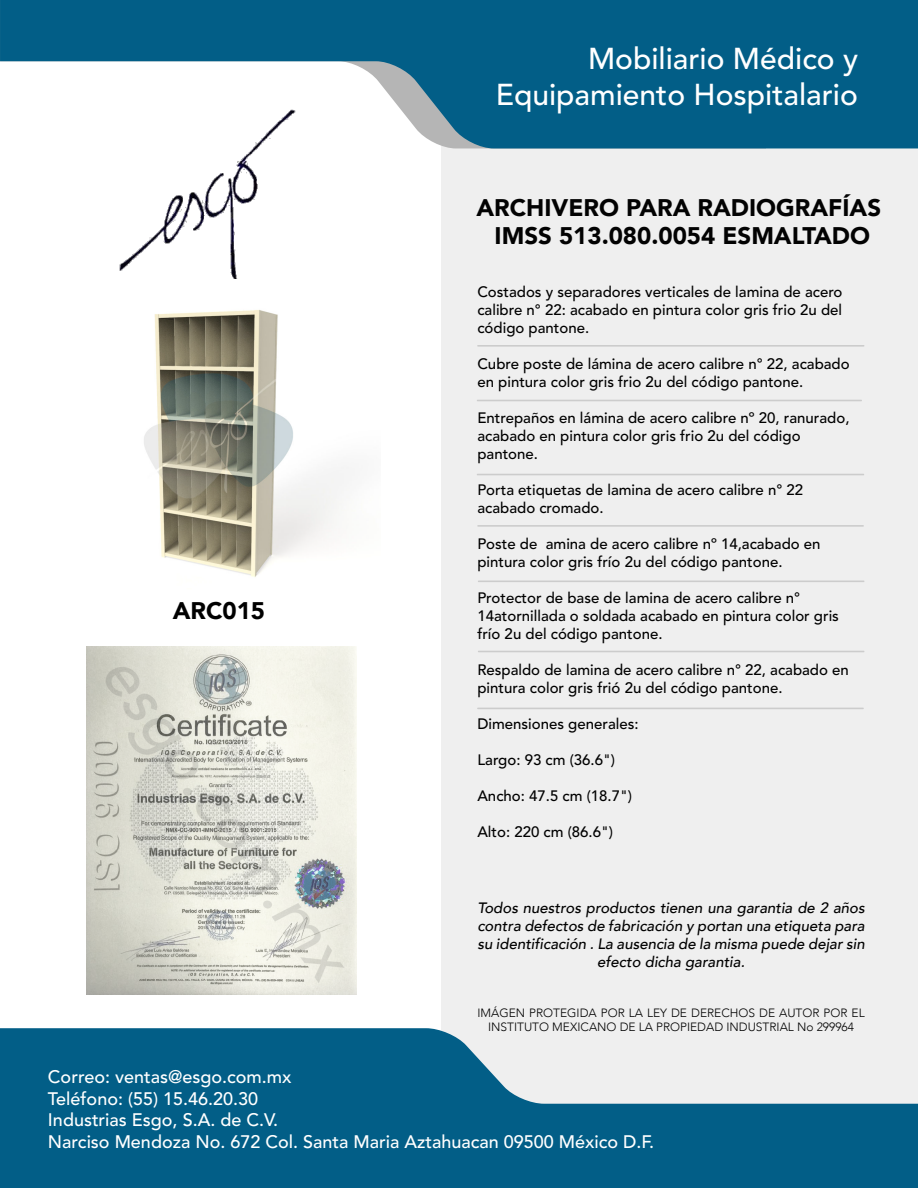
<style>
.page{position:relative;width:918px;height:1188px;background:#fff}
.page>*{position:absolute;margin:0;border:0;box-sizing:border-box;transform-origin:0 0}
.t1{font:500 30px/36px "Avenir";color:#fff;text-align:right}
.t2{font:900 24px/28.8px "Avenir";color:#020202;text-align:center}
.t3{font:900 24px "Avenir";color:#000}
.t4{font:500 18px/21.6px "Avenir";color:#fff}
.t5{font:500 15px/18px "Avenir";color:#000}
.t6{font:italic 500 15px/18px "Avenir";color:#000;text-align:center}
.t7{font:300 12px/14.4px "Avenir";color:#000;text-align:center}
</style>
<div class="page">
<div style="left:441px;top:148px;width:477px;height:880px;background:#efefef"></div>
<svg style="left:0;top:1028px;width:918px;height:160px;fill:#025e87"></svg>
<svg style="left:0;top:0;width:918px;height:148px;fill:#025e87"></svg>
<img style="left:77px;top:99px;width:266px;height:180px">
<svg style="left:477px;top:400px;width:385px;height:1px"></svg>
<svg style="left:477px;top:345px;width:387px;height:2px"></svg>
<svg style="left:477px;top:474px;width:387px;height:1px"></svg>
<svg style="left:477px;top:525px;width:387px;height:2px"></svg>
<svg style="left:478px;top:581px;width:386px;height:1px"></svg>
<svg style="left:478px;top:651px;width:386px;height:1px"></svg>
<svg style="left:477px;top:708px;width:387px;height:1px"></svg>
<img style="left:86px;top:647px;width:271px;height:347px">
<img style="left:144px;top:309px;width:205px;height:268px">
<h1 class="t1" style="left:496px;top:41px;width:364px">Mobiliario Médico y<br>Equipamiento Hospitalario</h1>
<h2 class="t3" style="left:173px;top:590px;width:94px">ARC015</h2>
<h2 class="t2" style="left:476px;top:192px;width:406px">ARCHIVERO PARA RADIOGRAFÍAS<br>IMSS 513.080.0054 ESMALTADO</h2>
<p class="t5" style="left:477px;top:283px;width:367px;text-align:justify">Costados y separadores verticales de lamina de acero calibre n° 22: acabado en pintura color gris frio 2u del código pantone.</p>
<p class="t5" style="left:477px;top:355px;width:374px">Cubre poste de lámina de acero calibre n° 22, acabado en pintura color gris frio 2u del código pantone.</p>
<p class="t5" style="left:477px;top:409px;width:374px">Entrepaños en lámina de acero calibre nº 20, ranurado, acabado en pintura color gris frio 2u del código pantone.</p>
<p class="t5" style="left:477px;top:481px;width:327px">Porta etiquetas de lamina de acero calibre n° 22 acabado cromado.</p>
<p class="t5" style="left:477px;top:535px;width:345px">Poste de amina de acero calibre nº 14,acabado en pintura color gris frío 2u del código pantone.</p>
<p class="t5" style="left:477px;top:589px;width:363px">Protector de base de lamina de acero calibre n°<br>14atornillada o soldada acabado en pintura color gris frío 2u del código pantone.</p>
<p class="t5" style="left:477px;top:661px;width:373px">Respaldo de lamina de acero calibre n° 22, acabado en pintura color gris frió 2u del código pantone.</p>
<p class="t5" style="left:477px;top:715px;width:163px">Dimensiones generales:</p>
<p class="t5" style="left:477px;top:751px;width:139px">Largo: 93 cm (36.6")</p>
<p class="t5" style="left:477px;top:787px;width:156px">Ancho: 47.5 cm (18.7")</p>
<p class="t5" style="left:477px;top:823px;width:137px">Alto: 220 cm (86.6")</p>
<p class="t6" style="left:477px;top:899px;width:389px">Todos nuestros productos tienen una garantia de 2 años contra defectos de fabricación y portan una etiqueta para su identificación . La ausencia de la misma puede dejar sin efecto dicha garantia.</p>
<p class="t7" style="left:477px;top:1006px;width:389px">IMÁGEN PROTEGIDA POR LA LEY DE DERECHOS DE AUTOR POR EL<br>INSTITUTO MEXICANO DE LA PROPIEDAD INDUSTRIAL No 299964</p>
<p class="t4" style="left:48px;top:1067px;width:608px">Correo: ventas@esgo.com.mx<br>Teléfono: (55) 15.46.20.30<br>Industrias Esgo, S.A. de C.V.<br>Narciso Mendoza No. 672 Col. Santa Maria Aztahuacan 09500 México D.F.</p>
</div>
